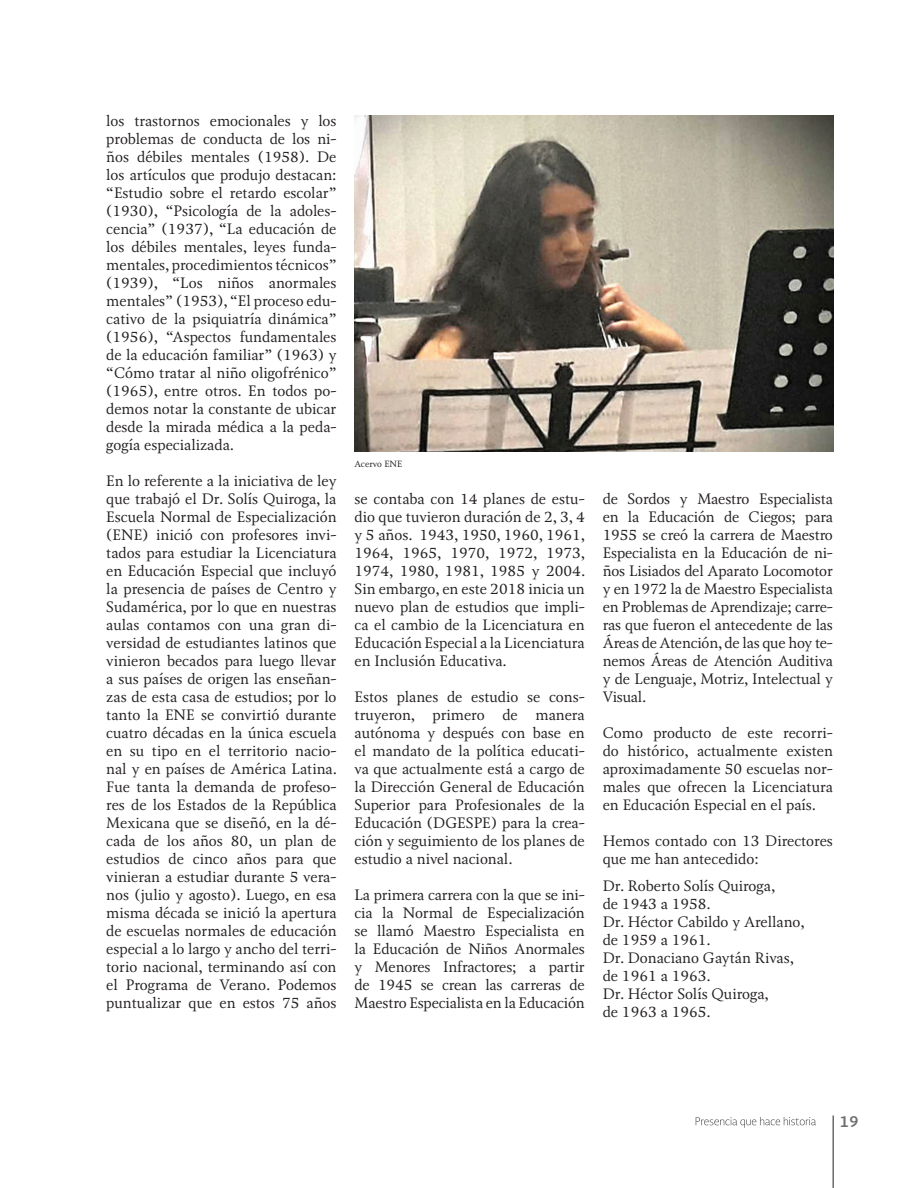
<style>
.page{position:relative;width:918px;height:1188px;background:#fff}
.page>*{position:absolute;margin:0;border:0;box-sizing:border-box;transform-origin:0 0}
.t1{font:15px/18px "Soberana Texto";color:#231f20;text-align:justify}
.t2{font:700 15px "Soberana Sans";color:#6c6d70}
.t3{font:9px "Soberana Texto";color:#231f20}
</style>
<div class="page">
<hr style="left:833px;top:1116px;width:1px;height:72px;background:#231f20">
<svg style="left:696px;top:1117px;width:120px;height:11px"></svg>
<img style="left:355px;top:115px;width:478px;height:336px">
<p class="t1" style="left:106px;top:112px;width:232px">los trastornos emocionales y los problemas de conducta de los ni&shy;ños débiles mentales (1958). De los artículos que produjo destacan: “Estudio sobre el retardo escolar” (1930), “Psicología de la adoles&shy;cencia” (1937), “La educación de los débiles mentales, leyes funda&shy;mentales, procedimientos técnicos” (1939), “Los niños anormales mentales” (1953), “El proceso edu&shy;cativo de la psiquiatría dinámica” (1956), “Aspectos fundamentales de la educación familiar” (1963) y “Cómo tratar al niño oligofrénico” (1965), entre otros. En todos po&shy;demos notar la constante de ubicar desde la mirada médica a la peda&shy;gogía especializada.</p>
<p class="t1" style="left:106px;top:472px;width:232px">En lo referente a la iniciativa de ley que trabajó el Dr. Solís Quiroga, la Escuela Normal de Especialización (ENE) inició con profesores invi&shy;tados para estudiar la Licenciatura en Educación Especial que incluyó la presencia de países de Centro y Sudamérica, por lo que en nuestras aulas contamos con una gran di&shy;versidad de estudiantes latinos que vinieron becados para luego llevar a sus países de origen las enseñan&shy;zas de esta casa de estudios; por lo tanto la ENE se convirtió durante cuatro décadas en la única escuela en su tipo en el territorio nacio&shy;nal y en países de América Latina.<br>Fue tanta la demanda de profeso&shy;res de los Estados de la República Mexicana que se diseñó, en la dé&shy;cada de los años 80, un plan de estudios de cinco años para que vinieran a estudiar durante 5 vera&shy;nos (julio y agosto). Luego, en esa misma década se inició la apertura de escuelas normales de educación especial a lo largo y ancho del terri&shy;torio nacional, terminando así con el Programa de Verano. Podemos puntualizar que en estos 75 años</p>
<p class="t3" style="left:355px;top:458px;width:49px">Acervo ENE</p>
<p class="t1" style="left:355px;top:490px;width:232px">se contaba con 14 planes de estu&shy;dio que tuvieron duración de 2, 3, 4 y 5 años. 1943, 1950, 1960, 1961, 1964, 1965, 1970, 1972, 1973, 1974, 1980, 1981, 1985 y 2004.<br>Sin embargo, en este 2018 inicia un nuevo plan de estudios que impli&shy;ca el cambio de la Licenciatura en Educación Especial a la Licenciatura en Inclusión Educativa.</p>
<p class="t1" style="left:355px;top:688px;width:232px">Estos planes de estudio se cons&shy;truyeron, primero de manera autónoma y después con base en el mandato de la política educati&shy;va que actualmente está a cargo de la Dirección General de Educación Superior para Profesionales de la Educación (DGESPE) para la crea&shy;ción y seguimiento de los planes de estudio a nivel nacional.</p>
<p class="t1" style="left:355px;top:886px;width:232px">La primera carrera con la que se ini&shy;cia la Normal de Especialización se llamó Maestro Especialista en la Educación de Niños Anormales y Menores Infractores; a partir de 1945 se crean las carreras de Maestro Especialista en la Educación</p>
<p class="t1" style="left:603px;top:490px;width:232px">de Sordos y Maestro Especialista en la Educación de Ciegos; para 1955 se creó la carrera de Maestro Especialista en la Educación de ni&shy;ños Lisiados del Aparato Locomotor y en 1972 la de Maestro Especialista en Problemas de Aprendizaje; carre&shy;ras que fueron el antecedente de las Áreas de Atención, de las que hoy te&shy;nemos Áreas de Atención Auditiva y de Lenguaje, Motriz, Intelectual y Visual.</p>
<p class="t1" style="left:603px;top:724px;width:232px">Como producto de este recorri&shy;do histórico, actualmente existen aproximadamente 50 escuelas nor&shy;males que ofrecen la Licenciatura en Educación Especial en el país.</p>
<p class="t1" style="left:603px;top:832px;width:232px">Hemos contado con 13 Directores que me han antecedido:</p>
<p class="t1" style="left:603px;top:877px;width:204px;text-align:left">Dr. Roberto Solís Quiroga,<br>de 1943 a 1958.<br>Dr. Héctor Cabildo y Arellano, de 1959 a 1961.<br>Dr. Donaciano Gaytán Rivas, de 1961 a 1963.<br>Dr. Héctor Solís Quiroga,<br>de 1963 a 1965.</p>
<p class="t2" style="left:839px;top:1111px;width:21px">19</p>
</div>
